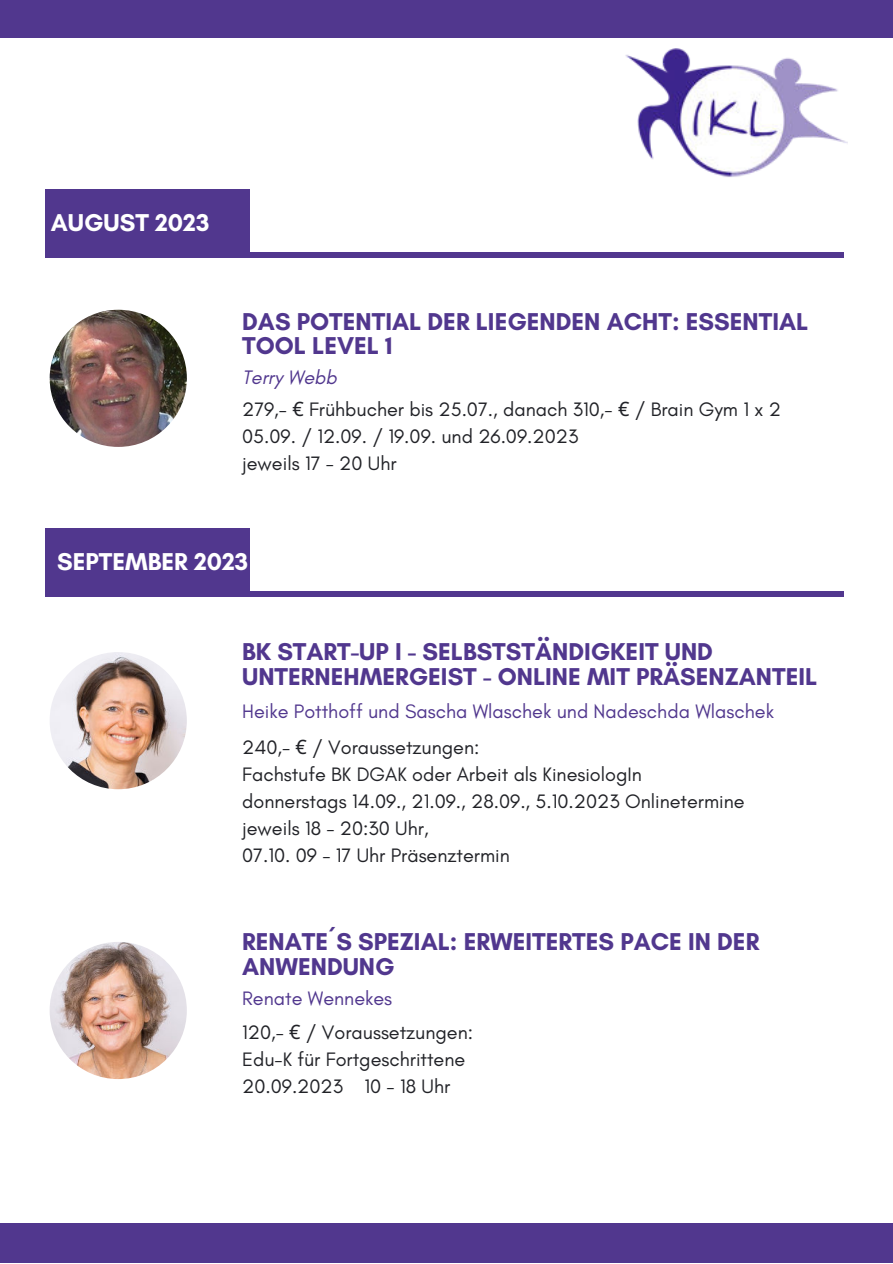
<style>
.page{position:relative;width:893px;height:1264px;background:#fff}
.page>*{position:absolute;margin:0;border:0;box-sizing:border-box;transform-origin:0 0}
.t1{font:700 24.75px/24.8px "Glacial Indifference";color:#51378e}
.t2{font:700 24.75px "Glacial Indifference";color:#fff}
.t3{font:19.8px/27px "Glacial Indifference";color:#212227}
.t4{font:19.8px "Glacial Indifference";color:#51378e}
.t5{font:italic 19.8px "Glacial Indifference";color:#51378e}
.s1{font-family:"Noto Sans"}
</style>
<div class="page">
<div style="left:0;top:1223px;width:892px;height:39px;background:#51378e"></div>
<div style="left:0;top:0;width:892px;height:38px;background:#51378e"></div>
<img style="left:625px;top:49px;width:222px;height:128px">
<div style="left:46px;top:252px;width:797px;height:5px;background:#51378e"></div>
<div style="left:45px;top:190px;width:205px;height:67px;background:#51378e"></div>
<div style="left:46px;top:591px;width:797px;height:5px;background:#51378e"></div>
<div style="left:45px;top:528px;width:205px;height:67px;background:#51378e"></div>
<img style="left:50px;top:310px;width:137px;height:137px;border-radius:50%">
<img style="left:50px;top:652px;width:137px;height:137px;border-radius:50%">
<img style="left:50px;top:941px;width:137px;height:138px;border-radius:50%">
<p class="t2" style="left:51px;top:207px;width:160px">AUGUST 2023</p>
<p class="t1" style="left:242px;top:309px;width:567px">DAS POTENTIAL DER LIEGENDEN ACHT: ESSENTIAL<br>TOOL LEVEL 1</p>
<p class="t5" style="left:242px;top:366px;width:96px">Terry Webb</p>
<p class="t3" style="left:242px;top:396px;width:540px">279,- <span class="s1">€</span> Frühbucher bis 25.07., danach 310,- <span class="s1">€</span> / Brain Gym 1 x 2<br>05.09. / 12.09. / 19.09. und 26.09.2023<br>jeweils 17 - 20 Uhr</p>
<p class="t2" style="left:57px;top:546px;width:193px">SEPTEMBER 2023</p>
<p class="t1" style="left:242px;top:639px;width:576px">BK START-UP I - SELBSTSTÄNDIGKEIT UND<br>UNTERNEHMERGEIST - ONLINE MIT PRÄSENZANTEIL</p>
<p class="t4" style="left:242px;top:699px;width:533px">Heike Potthoff und Sascha Wlaschek und Nadeschda Wlaschek</p>
<p class="t3" style="left:242px;top:734px;width:504px">240,- <span class="s1">€</span> / Voraussetzungen:<br>Fachstufe BK DGAK oder Arbeit als KinesiologIn donnerstags 14.09., 21.09., 28.09., 5.10.2023 Onlinetermine jeweils 18 - 20:30 Uhr,<br>07.10. 09 - 17 Uhr Präsenztermin</p>
<p class="t1" style="left:242px;top:928px;width:518px">RENATE´S SPEZIAL: ERWEITERTES PACE IN DER<br>ANWENDUNG</p>
<p class="t4" style="left:242px;top:987px;width:152px">Renate Wennekes</p>
<p class="t3" style="left:242px;top:1018px;width:232px">120,- <span class="s1">€</span> / Voraussetzungen:<br>Edu-K für Fortgeschrittene<br>20.09.2023 10 - 18 Uhr</p>
</div>
